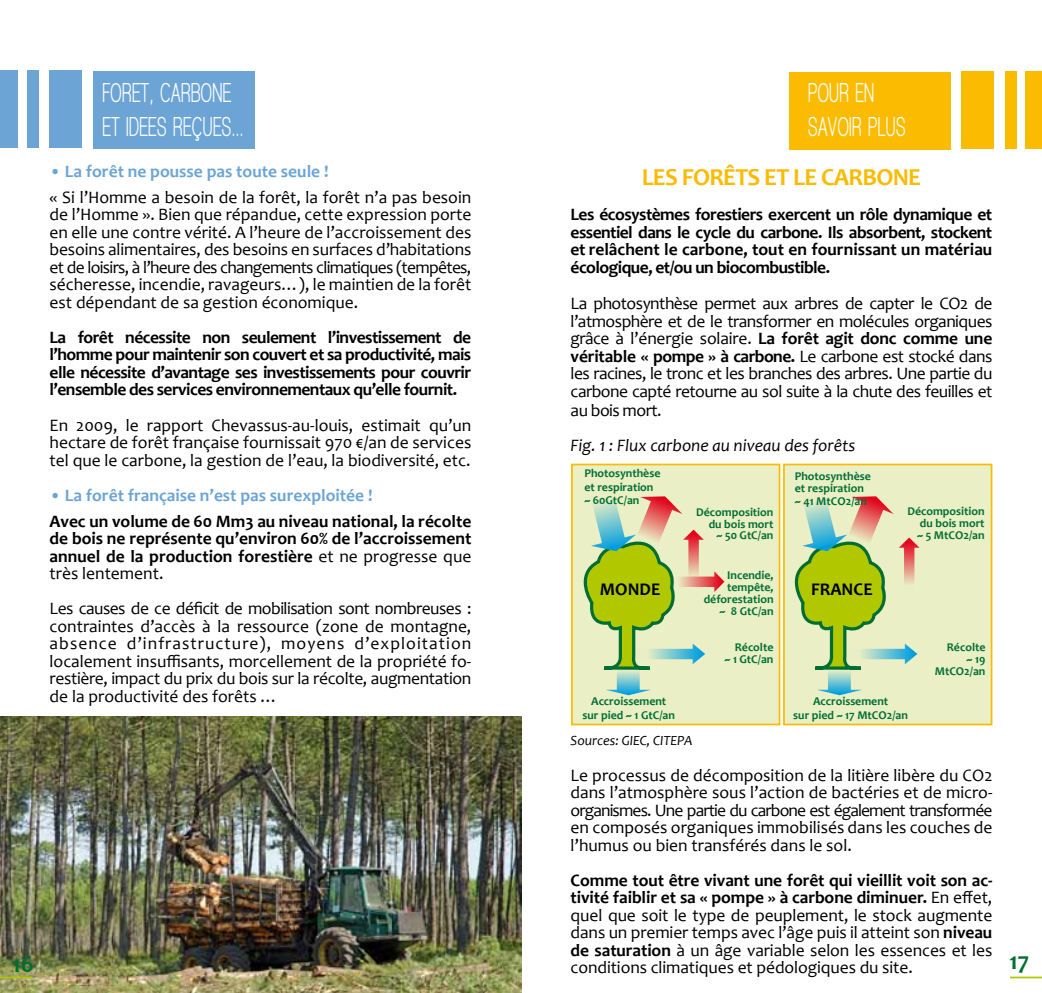
<style>
.page{position:relative;width:1042px;height:993px;background:#fff}
.page>*{position:absolute;margin:0;border:0;box-sizing:border-box;transform-origin:0 0}
.t1{font:700 ultra-condensed 28px/33.6px "Walkway";letter-spacing:.04em;color:#fff}
.t2{font:700 24.5px "Candara";letter-spacing:-.03em;color:#fabb00}
.t3{font:700 24.5px "Candara";color:#006e33}
.t4{font:700 17.85px "Candara";color:#000}
.t5{font:17.5px/17.5px "Candara";color:#000;text-align:justify}
.t6{font:700 17.5px/17.5px "Candara";letter-spacing:-.03em;color:#000;text-align:justify}
.t7{font:700 17.5px "Candara";color:#6ca5d5}
.t8{font:italic 17.5px "Candara";color:#000}
.t9{font:17.5px "Candara";letter-spacing:-.03em;color:#000}
.t10{font:italic 14px "Candara";color:#000}
.t11{font:700 11.9px/11.9px "Candara";color:#006e33;text-align:right}
.s1{font-weight:400}
.s2{font-weight:700}
</style>
<div class="page">
<img style="left:0;top:716px;width:521px;height:276px">
<hr style="left:0;top:976px;width:32px;height:2px;background:#b1c800">
<hr style="left:1010px;top:976px;width:32px;height:2px;background:#b1c800">
<div style="left:93px;top:71px;width:161px;height:77px;background:#6ca5d5"></div>
<div style="left:0;top:71px;width:18px;height:77px;background:#6ca5d5"></div>
<div style="left:27px;top:71px;width:12px;height:77px;background:#6ca5d5"></div>
<div style="left:49px;top:71px;width:33px;height:77px;background:#6ca5d5"></div>
<div style="left:571px;top:463px;width:209px;height:262px;background:#eaefc5;border:2px solid #fabb00"></div>
<svg style="left:573px;top:486px;width:151px;height:209px"></svg>
<div style="left:783px;top:463px;width:209px;height:262px;background:#eaefc5;border:2px solid #fabb00"></div>
<svg style="left:785px;top:486px;width:134px;height:209px"></svg>
<div style="left:789px;top:72px;width:161px;height:77px;background:#fabb00"></div>
<div style="left:1025px;top:72px;width:17px;height:77px;background:#fabb00"></div>
<div style="left:1004px;top:72px;width:12px;height:77px;background:#fabb00"></div>
<div style="left:961px;top:72px;width:33px;height:77px;background:#fabb00"></div>
<h1 class="t1" style="left:103px;top:76px;width:141px">FORET, CARBONE<br>ET IDEES REÇUES...</h1>
<p class="t7" style="left:50px;top:160px;width:280px">• La forêt ne pousse pas toute seule !</p>
<p class="t5" style="left:50px;top:188px;width:423px">« Si l’Homme a besoin de la forêt, la forêt n’a pas besoin de l’Homme ». Bien que répandue, cette expression porte en elle une contre vérité. A l’heure de l’accroissement des besoins alimentaires, des besoins en surfaces d’habitations et de loisirs, à l’heure des changements climatiques (tempêtes, sécheresse, incendie, ravageurs…), le maintien de la forêt est dépendant de sa gestion économique.</p>
<p class="t6" style="left:50px;top:328px;width:423px">La forêt nécessite non seulement l’investissement de l’homme pour maintenir son couvert et sa productivité, mais elle nécessite d’avantage ses investissements pour couvrir l’ensemble des services environnementaux qu’elle fournit.</p>
<p class="t5" style="left:50px;top:416px;width:423px">En 2009, le rapport Chevassus-au-louis, estimait qu’un hectare de forêt française fournissait 970 €/an de services tel que le carbone, la gestion de l’eau, la biodiversité, etc.</p>
<p class="t7" style="left:50px;top:484px;width:324px">• La forêt française n’est pas surexploitée !</p>
<p class="t6" style="left:50px;top:512px;width:423px">Avec un volume de 60 Mm3 au niveau national, la récolte de bois ne représente qu’environ 60% de l’accroissement annuel de la production forestière <span class="s1">et ne progresse que très lentement.</span></p>
<p class="t5" style="left:50px;top:599px;width:423px">Les causes de ce déficit de mobilisation sont nombreuses : contraintes d’accès à la ressource (zone de montagne, absence d’infrastructure), moyens d’exploitation localement insuffisants, morcellement de la propriété fo&shy;restière, impact du prix du bois sur la récolte, augmentation de la productivité des forêts …</p>
<h1 class="t1" style="left:808px;top:76px;width:98px">POUR EN<br>SAVOIR PLUS</h1>
<h2 class="t2" style="left:642px;top:162px;width:281px">LES FORÊTS ET LE CARBONE</h2>
<p class="t6" style="left:570px;top:205px;width:423px">Les écosystèmes forestiers exercent un rôle dynamique et essentiel dans le cycle du carbone. Ils absorbent, stockent et relâchent le carbone, tout en fournissant un matériau écologique, et/ou un biocombustible.</p>
<p class="t5" style="left:570px;top:295px;width:423px">La photosynthèse permet aux arbres de capter le CO2 de l’atmosphère et de le transformer en molécules organiques grâce à l’énergie solaire. <span class="s2">La forêt agit donc comme une véritable « pompe » à carbone.</span> Le carbone est stocké dans les racines, le tronc et les branches des arbres. Une partie du carbone capté retourne au sol suite à la chute des feuilles et</p>
<p class="t9" style="left:570px;top:400px;width:92px">au bois mort.</p>
<p class="t8" style="left:570px;top:435px;width:286px">Fig. 1 : Flux carbone au niveau des forêts</p>
<p class="t11" style="left:584px;top:466px;width:78px;line-height:13.5px;text-align:left">Photosynthèse et respiration ~ 60GtC/an</p>
<p class="t4" style="left:600px;top:577px;width:62px">MONDE</p>
<p class="t11" style="left:696px;top:505px;width:79px">Décomposition du bois mort<br>~ 50 GtC/an</p>
<p class="t11" style="left:704px;top:569px;width:71px">Incendie, tempête, déforestation ~ 8 GtC/an</p>
<p class="t11" style="left:724px;top:641px;width:50px">Récolte<br>~ 1 GtC/an</p>
<p class="t11" style="left:795px;top:470px;width:78px;text-align:left">Photosynthèse et respiration ~ 41 MtCO2/an</p>
<p class="t4" style="left:811px;top:577px;width:63px">FRANCE</p>
<p class="t11" style="left:917px;top:505px;width:69px;text-align:justify;text-indent:-10px">Décomposition du bois mort ~ 5 MtCO2/an</p>
<p class="t11" style="left:935px;top:641px;width:52px">Récolte<br>~ 19<br>MtCO2/an</p>
<p class="t11" style="left:582px;top:693px;width:94px;line-height:14.2px;text-align:center">Accroissement sur pied ~ 1 GtC/an</p>
<p class="t11" style="left:793px;top:693px;width:116px;line-height:14.2px;text-align:center">Accroissement<br>sur pied ~ 17 MtCO2/an</p>
<p class="t10" style="left:570px;top:732px;width:124px">Sources: GIEC, CITEPA</p>
<p class="t5" style="left:570px;top:765px;width:423px">Le processus de décomposition de la litière libère du CO2 dans l’atmosphère sous l’action de bactéries et de micro&shy;organismes. Une partie du carbone est également transformée en composés organiques immobilisés dans les couches de l’humus ou bien transférés dans le sol.</p>
<p class="t5" style="left:570px;top:870px;width:423px"><span class="s2">Comme tout être vivant une forêt qui vieillit voit son ac&shy;tivité faiblir et sa « pompe » à carbone diminuer.</span> En effet, quel que soit le type de peuplement, le stock augmente dans un premier temps avec l’âge puis il atteint son <span class="s2">niveau de saturation</span> à un âge variable selon les essences et les conditions climatiques et pédologiques du site.</p>
<h2 class="t3" style="left:13px;top:948px;width:23px">16</h2>
<h2 class="t3" style="left:1009px;top:946px;width:21px">17</h2>
</div>
